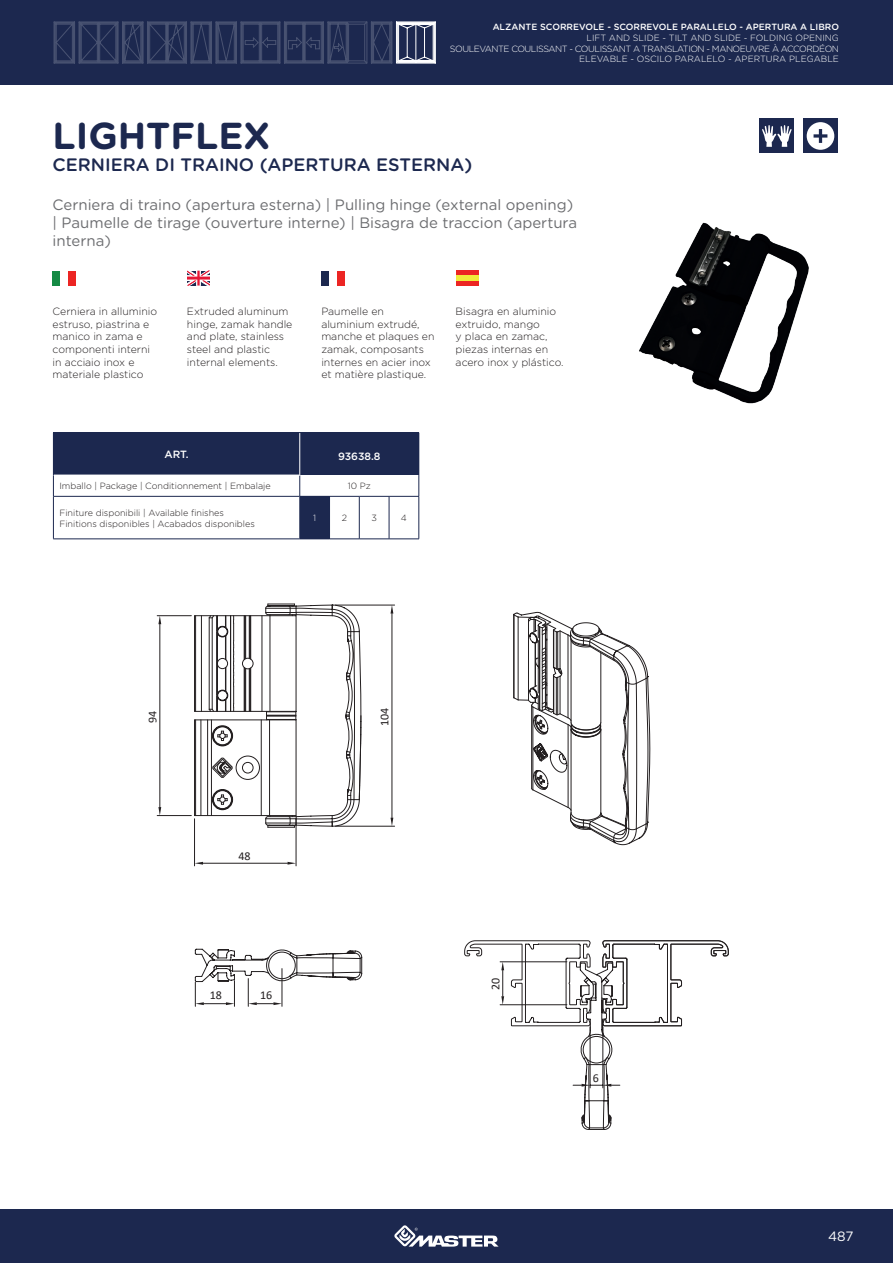
<style>
.page{position:relative;width:893px;height:1263px;background:#fff}
.page>*{position:absolute;margin:0;border:0;box-sizing:border-box;transform-origin:0 0}
.t1{font:700 37.5px "Gotham Rounded";color:#1c284f}
.t2{font:500 18px "Gotham Rounded";color:#1c284f}
.t3{font:15px/18px "Gotham Rounded";color:#6c6d70}
.t4{font:13.5px "Gotham";color:#fff}
.t5{font:12px "Calibri";color:#231f20}
.t6{font:300 10.5px/12.6px "Gotham";color:#231f20}
.t7{font:500 10.5px "Gotham";color:#fff}
.t8{font:300 9px/10.8px "Gotham Rounded";letter-spacing:-.03em;color:#fff;text-align:right}
.t9{font:300 9px/10.8px "Gotham";color:#231f20}
.t10{font:500 9px "Gotham Rounded";color:#fff}
.t11{font:300 9px "Gotham";color:#fff}
</style>
<div class="page">
<div style="left:0;top:0;width:893px;height:85px;background:#1c284f"></div>
<div style="left:0;top:1209px;width:893px;height:54px;background:#1c284f"></div>
<svg style="left:394px;top:1225px;width:104px;height:21px"></svg>
<svg style="left:396px;top:21px;width:40px;height:43px"></svg>
<svg style="left:187px;top:270px;width:23px;height:16px"></svg>
<div style="left:321px;top:271px;width:8px;height:14px;background:#1c284f"></div>
<div style="left:337px;top:271px;width:7px;height:14px;background:#ec2523"></div>
<hr style="left:456px;top:271px;width:23px;height:4px;background:#ec2523">
<div style="left:456px;top:275px;width:23px;height:6px;background:#f0eb3a"></div>
<hr style="left:456px;top:281px;width:23px;height:4px;background:#ec2523">
<div style="left:53px;top:271px;width:7px;height:14px;background:#148a44"></div>
<div style="left:68px;top:271px;width:8px;height:14px;background:#ec2523"></div>
<div style="left:53px;top:432px;width:247px;height:43px;background:#1c284f"></div>
<div style="left:300px;top:432px;width:119px;height:43px;background:#1c284f"></div>
<div style="left:300px;top:496px;width:30px;height:43px;background:#1c284f"></div>
<svg style="left:299px;top:476px;width:1px;height:20px"></svg>
<svg style="left:419px;top:475px;width:1px;height:21px"></svg>
<hr style="left:53px;top:496px;width:247px;height:1px;background:#1c284f">
<hr style="left:299px;top:433px;width:1px;height:42px;background:#fff">
<svg style="left:53px;top:475px;width:1px;height:21px"></svg>
<hr style="left:53px;top:496px;width:1px;height:43px;background:#1c284f">
<hr style="left:53px;top:539px;width:247px;height:1px;background:#1c284f">
<hr style="left:299px;top:496px;width:1px;height:43px;background:#1c284f">
<svg style="left:330px;top:496px;width:29px;height:1px"></svg>
<hr style="left:359px;top:496px;width:30px;height:1px;background:#1c284f">
<hr style="left:389px;top:496px;width:30px;height:1px;background:#1c284f">
<hr style="left:359px;top:496px;width:1px;height:43px;background:#1c284f">
<hr style="left:389px;top:496px;width:1px;height:43px;background:#1c284f">
<hr style="left:419px;top:496px;width:1px;height:43px;background:#1c284f">
<hr style="left:300px;top:539px;width:30px;height:1px;background:#1c284f">
<svg style="left:330px;top:539px;width:29px;height:1px"></svg>
<hr style="left:359px;top:539px;width:30px;height:1px;background:#1c284f">
<hr style="left:389px;top:539px;width:30px;height:1px;background:#1c284f">
<hr style="left:419px;top:433px;width:1px;height:42px;background:#1c284f">
<div style="left:760px;top:119px;width:34px;height:34px;background:#1c284f"></div>
<svg style="left:762px;top:125px;width:30px;height:11px"></svg>
<div style="left:803px;top:119px;width:35px;height:34px;background:#1c284f"></div>
<svg style="left:807px;top:122px;width:27px;height:14px"></svg>
<img style="left:639px;top:136px;width:196px;height:268px">
<svg style="left:513px;top:612px;width:137px;height:233px"></svg>
<svg style="left:287px;top:632px;width:251px;height:343px"></svg>
<svg style="left:195px;top:948px;width:167px;height:58px"></svg>
<svg style="left:159px;top:604px;width:233px;height:260px"></svg>
<hr style="left:157px;top:615px;width:34px;height:1px;background:#231f20">
<hr style="left:157px;top:815px;width:34px;height:1px;background:#231f20">
<hr style="left:160px;top:624px;width:1px;height:183px;background:#231f20">
<svg style="left:158px;top:616px;width:3px;height:8px"></svg>
<svg style="left:158px;top:807px;width:3px;height:8px"></svg>
<hr style="left:194px;top:819px;width:1px;height:47px;background:#231f20">
<hr style="left:296px;top:819px;width:1px;height:47px;background:#231f20">
<hr style="left:203px;top:863px;width:85px;height:1px;background:#231f20">
<svg style="left:195px;top:862px;width:8px;height:3px"></svg>
<svg style="left:288px;top:862px;width:8px;height:3px"></svg>
<hr style="left:335px;top:826px;width:60px;height:1px;background:#231f20">
<hr style="left:335px;top:605px;width:60px;height:1px;background:#231f20">
<hr style="left:392px;top:613px;width:1px;height:205px;background:#231f20">
<svg style="left:390px;top:818px;width:3px;height:8px"></svg>
<svg style="left:390px;top:605px;width:3px;height:8px"></svg>
<svg style="left:194px;top:603px;width:167px;height:225px"></svg>
<svg style="left:464px;top:940px;width:265px;height:190px"></svg>
<svg style="left:53px;top:21px;width:340px;height:43px"></svg>
<p class="t10" style="left:493px;top:20px;width:348px">ALZANTE SCORREVOLE - SCORREVOLE PARALLELO - APERTURA A LIBRO</p>
<p class="t8" style="left:450px;top:32px;width:391px">LIFT AND SLIDE - TILT AND SLIDE - FOLDING OPENING<br>SOULEVANTE COULISSANT - COULISSANT A TRANSLATION - MANOEUVRE À ACCORDÉON<br>ELEVABLE - OSCILO PARALELO - APERTURA PLEGABLE</p>
<h1 class="t1" style="left:53px;top:108px;width:219px">LIGHTFLEX</h1>
<h2 class="t2" style="left:53px;top:151px;width:421px">CERNIERA DI TRAINO (APERTURA ESTERNA)</h2>
<h3 class="t3" style="left:53px;top:195px;width:526px">Cerniera di traino (apertura esterna) | Pulling hinge (external opening) | Paumelle de tirage (ouverture interne) | Bisagra de traccion (apertura interna)</h3>
<p class="t6" style="left:53px;top:305px;width:106px">Cerniera in alluminio estruso, piastrina e manico in zama e componenti interni in acciaio inox e materiale plastico</p>
<p class="t6" style="left:187px;top:305px;width:107px">Extruded aluminum hinge, zamak handle and plate, stainless steel and plastic internal elements.</p>
<p class="t6" style="left:321px;top:305px;width:115px">Paumelle en aluminium extrudé, manche et plaques en zamak, composants internes en acier inox et matière plastique.</p>
<p class="t6" style="left:456px;top:305px;width:109px">Bisagra en aluminio extruido, mango<br>y placa en zamac, piezas internas en acero inox y plástico.</p>
<p class="t7" style="left:164px;top:447px;width:26px">ART.</p>
<p class="t7" style="left:338px;top:449px;width:44px">93638.8</p>
<p class="t9" style="left:59px;top:480px;width:213px">Imballo | Package | Conditionnement | Embalaje</p>
<p class="t9" style="left:348px;top:480px;width:25px">10 Pz</p>
<p class="t9" style="left:59px;top:507px;width:197px">Finiture disponibili | Available finishes<br>Finitions disponibles | Acabados disponibles</p>
<p class="t11" style="left:313px;top:512px;width:5px">1</p>
<p class="t9" style="left:342px;top:512px;width:7px">2</p>
<p class="t9" style="left:371px;top:512px;width:7px">3</p>
<p class="t9" style="left:401px;top:512px;width:7px">4</p>
<p class="t5" style="left:144px;top:723px;width:14px;rotate:-90deg">94</p>
<p class="t5" style="left:238px;top:848px;width:14px">48</p>
<p class="t5" style="left:210px;top:987px;width:14px">18</p>
<p class="t5" style="left:260px;top:987px;width:14px">16</p>
<p class="t5" style="left:376px;top:726px;width:20px;rotate:-90deg">104</p>
<p class="t5" style="left:487px;top:990px;width:14px;rotate:-90deg">20</p>
<p class="t5" style="left:593px;top:1069px;width:8px">6</p>
<p class="t4" style="left:828px;top:1228px;width:27px">487</p>
</div>
